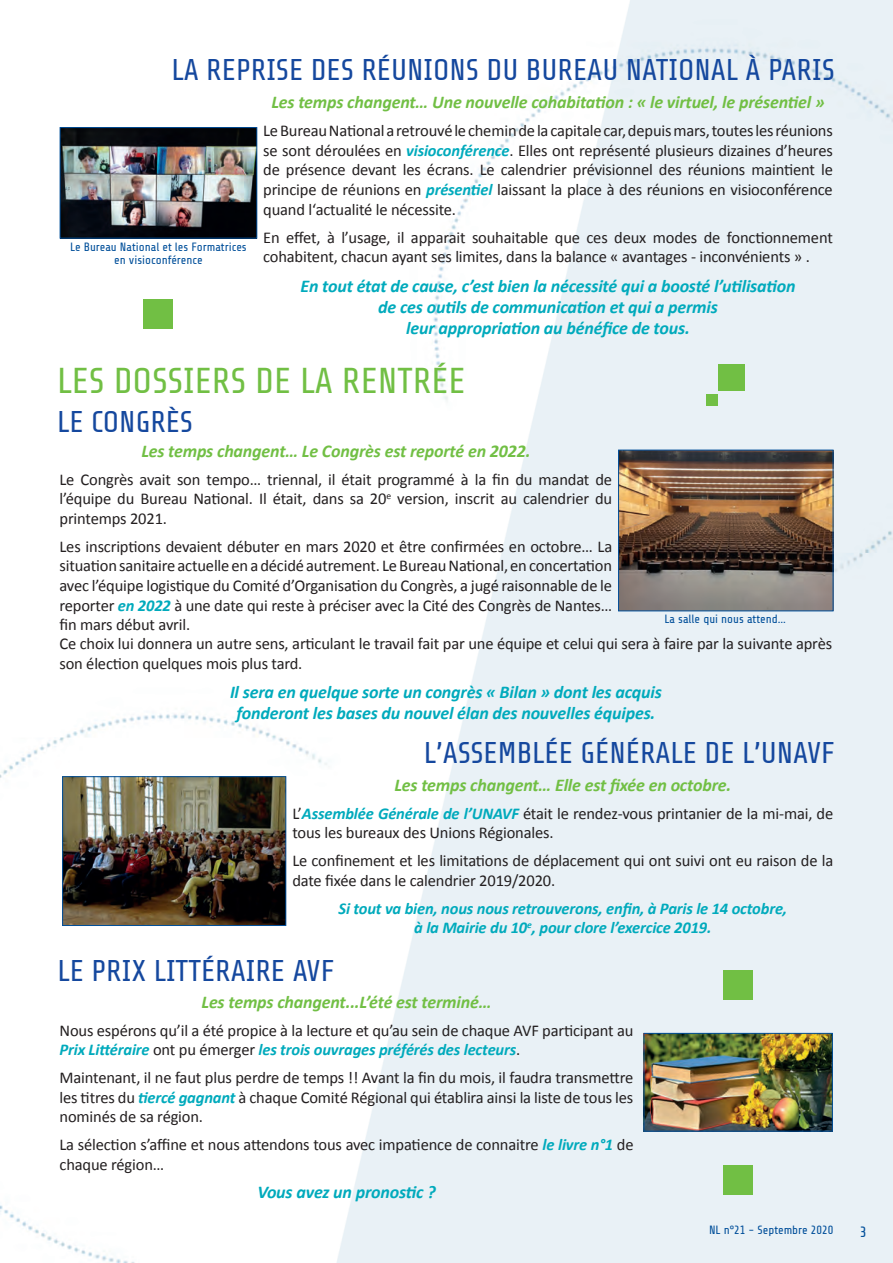
<style>
.page{position:relative;width:893px;height:1263px;background:#fff}
.page>*{position:absolute;margin:0;border:0;box-sizing:border-box;transform-origin:0 0}
.t1{font:36px "Share Tech";color:#71bf44}
.t2{font:30px "Share Tech";color:#15489e}
.t3{font:italic 700 18px/21px "Calibri";letter-spacing:-.01em;color:#00aabc;text-align:center}
.t4{font:italic 700 18px "Calibri";letter-spacing:-.01em;color:#71bf44}
.t5{font:16.5px/19.5px "Calibri";letter-spacing:-.01em;color:#231f20}
.t6{font:italic 700 16.5px/19.5px "Calibri";letter-spacing:-.01em;color:#00aabc;text-align:center}
.t7{font:15px "Share Tech";color:#014f9a}
.t8{font:12px/13.5px "Share Tech";color:#014f9a;text-align:center}
.s1{font-weight:700;font-style:italic;color:#00aabc}
</style>
<div class="page">
<img style="left:0;top:0;width:893px;height:1263px">
<img style="left:62px;top:129px;width:193px;height:107px">
<div style="left:60px;top:127px;width:197px;height:111px;border:1px solid #014f9a"></div>
<div style="left:723px;top:1165px;width:30px;height:30px;background:#71bf44"></div>
<div style="left:723px;top:970px;width:30px;height:29px;background:#71bf44"></div>
<div style="left:144px;top:299px;width:29px;height:30px;background:#71bf44"></div>
<img style="left:620px;top:452px;width:211px;height:157px">
<div style="left:618px;top:450px;width:215px;height:161px;border:1px solid #014f9a"></div>
<img style="left:64px;top:778px;width:220px;height:146px">
<div style="left:62px;top:776px;width:224px;height:150px;border:1px solid #014f9a"></div>
<img style="left:646px;top:1035px;width:185px;height:94px">
<div style="left:644px;top:1033px;width:189px;height:98px;border:1px solid #014f9a"></div>
<div style="left:718px;top:364px;width:27px;height:27px;background:#71bf44"></div>
<div style="left:706px;top:394px;width:12px;height:12px;background:#71bf44"></div>
<h2 class="t2" style="left:171px;top:54px;width:665px">LA REPRISE DES RÉUNIONS DU BUREAU NATIONAL À PARIS</h2>
<p class="t4" style="left:271px;top:91px;width:555px">Les temps changent… Une nouvelle cohabitation : « le virtuel, le présentiel »</p>
<p class="t5" style="left:263px;top:121px;width:571px;text-align:justify">Le Bureau National a retrouvé le chemin de la capitale car, depuis mars, toutes les réunions se sont déroulées en <span class="s1">visioconférence</span>. Elles ont représenté plusieurs dizaines d’heures de présence devant les écrans. Le calendrier prévisionnel des réunions maintient le principe de réunions en <span class="s1">présentiel</span> laissant la place à des réunions en visioconférence quand l‘actualité le nécessite.</p>
<p class="t5" style="left:263px;top:227px;width:571px">En effet, à l’usage, il apparait souhaitable que ces deux modes de fonctionnement cohabitent, chacun ayant ses limites, dans la balance « avantages - inconvénients » .</p>
<p class="t3" style="left:301px;top:275px;width:497px">En tout état de cause, c’est bien la nécessité qui a boosté l’utilisation de ces outils de communication et qui a permis<br>leur appropriation au bénéfice de tous.</p>
<p class="t8" style="left:70px;top:240px;width:178px">Le Bureau National et les Formatrices en visioconférence</p>
<h1 class="t1" style="left:57px;top:362px;width:410px">LES DOSSIERS DE LA RENTRÉE</h1>
<h2 class="t2" style="left:57px;top:406px;width:137px">LE CONGRÈS</h2>
<p class="t4" style="left:141px;top:440px;width:391px">Les temps changent… Le Congrès est reporté en 2022.</p>
<p class="t5" style="left:60px;top:470px;width:554px;text-align:justify">Le Congrès avait son tempo… triennal, il était programmé à la fin du mandat de l’équipe du Bureau National. Il était, dans sa 20<sup>e</sup> version, inscrit au calendrier du printemps 2021.</p>
<p class="t5" style="left:60px;top:537px;width:554px;text-align:justify">Les inscriptions devaient débuter en mars 2020 et être confirmées en octobre… La situation sanitaire actuelle en a décidé autrement. Le Bureau National, en concertation avec l’équipe logistique du Comité d’Organisation du Congrès, a jugé raisonnable de le reporter <span class="s1">en 2022</span> à une date qui reste à préciser avec la Cité des Congrès de Nantes… fin mars début avril.</p>
<p class="t8" style="left:664px;top:613px;width:123px">La salle qui nous attend...</p>
<p class="t5" style="left:59px;top:634px;width:774px">Ce choix lui donnera un autre sens, articulant le travail fait par une équipe et celui qui sera à faire par la suivante après son élection quelques mois plus tard.</p>
<p class="t3" style="left:230px;top:682px;width:433px">Il sera en quelque sorte un congrès « Bilan » dont les acquis fonderont les bases du nouvel élan des nouvelles équipes.</p>
<h2 class="t2" style="left:424px;top:738px;width:412px">L’ASSEMBLÉE GÉNÉRALE DE L’UNAVF</h2>
<p class="t4" style="left:394px;top:773px;width:338px">Les temps changent… Elle est fixée en octobre.</p>
<p class="t5" style="left:292px;top:804px;width:542px">L’<span class="s1">Assemblée Générale de l’UNAVF</span> était le rendez-vous printanier de la mi-mai, de tous les bureaux des Unions Régionales.</p>
<p class="t5" style="left:292px;top:851px;width:542px">Le confinement et les limitations de déplacement qui ont suivi ont eu raison de la date fixée dans le calendrier 2019/2020.</p>
<p class="t6" style="left:338px;top:899px;width:450px">Si tout va bien, nous nous retrouverons, enfin, à Paris le 14 octobre, à la Mairie du 10<sup>e</sup>, pour clore l’exercice 2019.</p>
<h2 class="t2" style="left:58px;top:956px;width:278px">LE PRIX LITTÉRAIRE AVF</h2>
<p class="t4" style="left:202px;top:990px;width:291px">Les temps changent...L’été est terminé…</p>
<p class="t5" style="left:60px;top:1020px;width:575px">Nous espérons qu’il a été propice à la lecture et qu’au sein de chaque AVF participant au<br><span class="s1">Prix Littéraire</span> ont pu émerger <span class="s1">les trois ouvrages préférés des lecteurs</span>.</p>
<p class="t5" style="left:60px;top:1068px;width:575px;text-align:justify">Maintenant, il ne faut plus perdre de temps !! Avant la fin du mois, il faudra transmettre les titres du <span class="s1">tiercé gagnant</span> à chaque Comité Régional qui établira ainsi la liste de tous les nominés de sa région.</p>
<p class="t5" style="left:60px;top:1135px;width:576px">La sélection s’affine et nous attendons tous avec impatience de connaitre <span class="s1">le livre n°1</span> de chaque région…</p>
<p class="t3" style="left:257px;top:1181px;width:180px">Vous avez un pronostic ?</p>
<p class="t8" style="left:709px;top:1224px;width:126px">NL n°21 - Septembre 2020</p>
<p class="t7" style="left:860px;top:1224px;width:9px">3</p>
</div>
